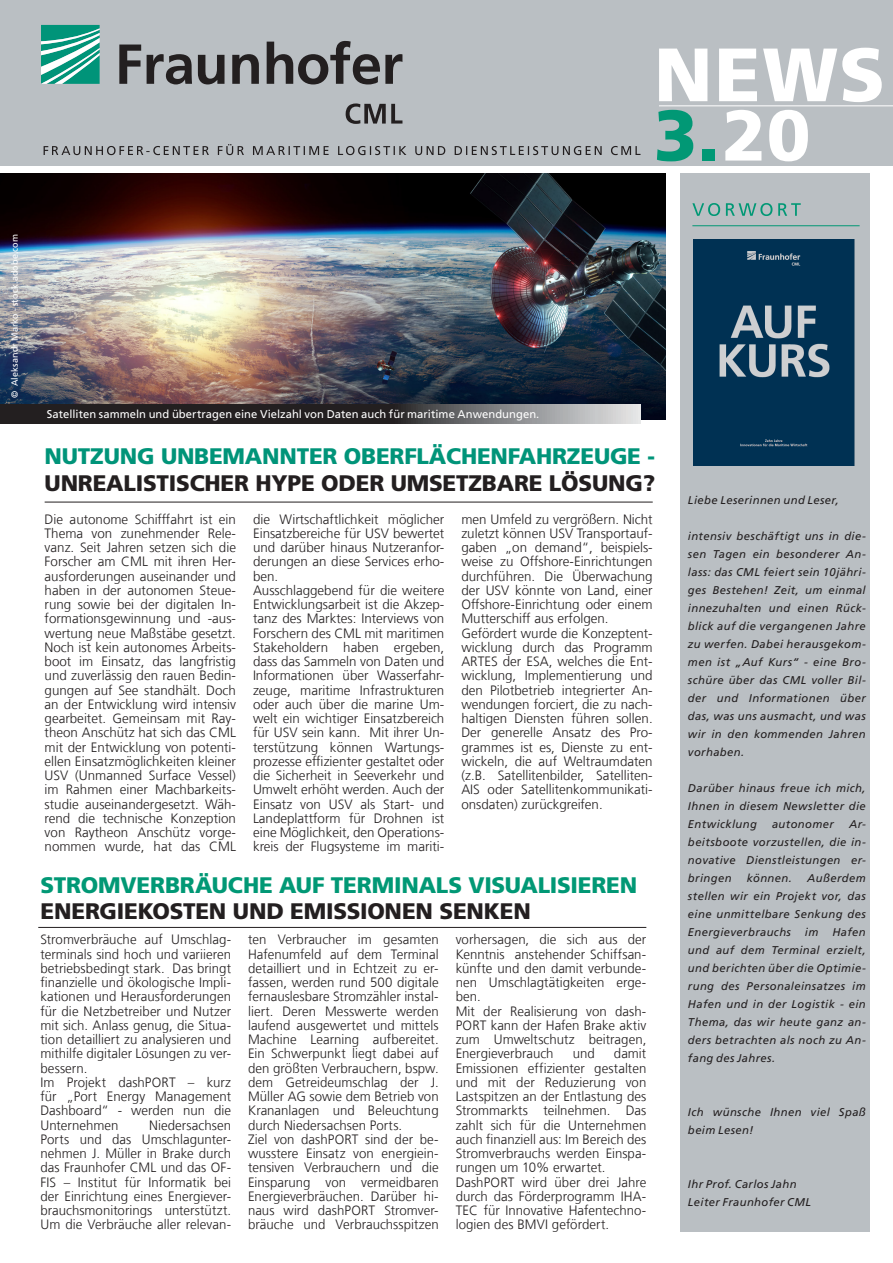
<style>
.page{position:relative;width:893px;height:1263px;background:#fff}
.page>*{position:absolute;margin:0;border:0;box-sizing:border-box;transform-origin:0 0}
.t1{font:900 75.45px "Frutiger LT Com";color:#fff}
.t2{font:900 71.4px "Frutiger LT Com";color:#019875}
.Headline{font:900 22.5px "Frutiger LT Com";letter-spacing:-.01em;color:#231f20}
.Headline-2{font:900 22.5px "Frutiger LT Com";letter-spacing:-.01em;color:#019875}
.Headline-3{font:900 22.5px "Frutiger LT Com";letter-spacing:-.01em;color:#009479}
.t3{font:300 13.5px/14.2px "Frutiger LT Com";color:#231f20;text-align:justify}
.Marginalienspalte{font:italic 11.25px/18px "Frutiger LT Com";letter-spacing:.035em;color:#231f20;text-align:justify}
.Bildunterschrift{font:11.25px "Frutiger LT Com";letter-spacing:.005em;color:#fff}
.Bildunterschrift-2{font:9px "Frutiger LT Com";letter-spacing:.015em;color:#fff}
.s1{color:#fff}
</style>
<div class="page">
<div style="left:680px;top:174px;width:189px;height:1058px;background:#babfc3"></div>
<div style="left:0;top:0;width:893px;height:166px;background:#babfc3"></div>
<svg style="left:41px;top:25px;width:59px;height:59px"></svg>
<svg style="left:119px;top:41px;width:283px;height:43px"></svg>
<svg style="left:346px;top:103px;width:56px;height:21px"></svg>
<img style="left:693px;top:240px;width:161px;height:225px">
<svg style="left:44px;top:144px;width:596px;height:11px"></svg>
<svg style="left:692px;top:203px;width:109px;height:13px"></svg>
<hr style="left:692px;top:225px;width:168px;height:1px;background:#019875">
<hr style="left:659px;top:106px;width:234px;height:1px;background:#fff">
<hr style="left:45px;top:502px;width:608px;height:1px;background:#231f20">
<hr style="left:38px;top:927px;width:608px;height:1px;background:#231f20">
<img style="left:0;top:174px;width:666px;height:245px">
<svg style="left:0;top:405px;width:640px;height:18px"></svg>
<h1 class="t1" style="left:654px;top:30px;width:233px">NEWS</h1>
<h2 class="t2" style="left:654px;top:93px;width:158px">3.<span class="s1">20</span></h2>
<p class="Bildunterschrift-2" style="left:9px;top:398px;width:165px;rotate:-90deg">© Aleksandr Marko - stock.adobe.com</p>
<p class="Bildunterschrift" style="left:47px;top:408px;width:494px">Satelliten sammeln und übertragen eine Vielzahl von Daten auch für maritime Anwendungen.</p>
<p class="Headline-3" style="left:45px;top:442px;width:612px">NUTZUNG UNBEMANNTER OBERFLÄCHENFAHRZEUGE -</p>
<p class="Headline" style="left:45px;top:469px;width:612px">UNREALISTISCHER HYPE ODER UMSETZBARE LÖSUNG?</p>
<p class="t3" style="left:45px;top:512px;width:193px">Die autonome Schifffahrt ist ein Thema von zunehmender Rele&shy;vanz. Seit Jahren setzen sich die Forscher am CML mit ihren Her&shy;ausforderungen auseinander und haben in der autonomen Steue&shy;rung sowie bei der digitalen In&shy;formationsgewinnung und -aus&shy;wertung neue Maßstäbe gesetzt.<br>Noch ist kein autonomes Arbeits&shy;boot im Einsatz, das langfristig und zuverlässig den rauen Bedin&shy;gungen auf See standhält. Doch an der Entwicklung wird intensiv gearbeitet. Gemeinsam mit Ray&shy;theon Anschütz hat sich das CML mit der Entwicklung von potenti&shy;ellen Einsatzmöglichkeiten kleiner USV (Unmanned Surface Vessel) im Rahmen einer Machbarkeits&shy;studie auseinandergesetzt. Wäh&shy;rend die technische Konzeption von Raytheon Anschütz vorge&shy;nommen wurde, hat das CML</p>
<p class="t3" style="left:253px;top:512px;width:193px">die Wirtschaftlichkeit möglicher Einsatzbereiche für USV bewertet und darüber hinaus Nutzeranfor&shy;derungen an diese Services erho&shy;ben.</p>
<p class="t3" style="left:253px;top:583px;width:193px">Ausschlaggebend für die weitere Entwicklungsarbeit ist die Akzep&shy;tanz des Marktes: Interviews von Forschern des CML mit maritimen Stakeholdern haben ergeben, dass das Sammeln von Daten und Informationen über Wasserfahr&shy;zeuge, maritime Infrastrukturen oder auch über die marine Um&shy;welt ein wichtiger Einsatzbereich für USV sein kann. Mit ihrer Un&shy;terstützung können Wartungs&shy;prozesse effizienter gestaltet oder die Sicherheit in Seeverkehr und Umwelt erhöht werden. Auch der Einsatz von USV als Start- und Landeplattform für Drohnen ist eine Möglichkeit, den Operations&shy;kreis der Flugsysteme im mariti-</p>
<p class="t3" style="left:461px;top:512px;width:193px">men Umfeld zu vergrößern. Nicht zuletzt können USV Transportauf&shy;gaben „on demand“, beispiels&shy;weise zu Offshore-Einrichtungen durchführen. Die Überwachung der USV könnte von Land, einer Offshore-Einrichtung oder einem Mutterschiff aus erfolgen.</p>
<p class="t3" style="left:461px;top:626px;width:193px">Gefördert wurde die Konzeptent&shy;wicklung durch das Programm ARTES der ESA, welches die Ent&shy;wicklung, Implementierung und den Pilotbetrieb integrierter An&shy;wendungen forciert, die zu nach&shy;haltigen Diensten führen sollen.<br>Der generelle Ansatz des Pro&shy;grammes ist es, Dienste zu ent&shy;wickeln, die auf Weltraumdaten (z.B. Satellitenbilder, Satelliten-AIS oder Satellitenkommunikati&shy;onsdaten) zurückgreifen.</p>
<p class="Headline-2" style="left:40px;top:872px;width:598px">STROMVERBRÄUCHE AUF TERMINALS VISUALISIEREN</p>
<p class="Headline" style="left:40px;top:897px;width:492px">ENERGIEKOSTEN UND EMISSIONEN SENKEN</p>
<p class="t3" style="left:40px;top:933px;width:192px">Stromverbräuche auf Umschlag&shy;terminals sind hoch und variieren betriebsbedingt stark. Das bringt finanzielle und ökologische Impli&shy;kationen und Herausforderungen für die Netzbetreiber und Nutzer mit sich. Anlass genug, die Situa&shy;tion detailliert zu analysieren und mithilfe digitaler Lösungen zu ver&shy;bessern.</p>
<p class="t3" style="left:40px;top:1075px;width:192px">Im Projekt dashPORT – kurz für „Port Energy Management Dashboard“ - werden nun die Unternehmen</p>
<p class="t3" style="left:40px;top:1118px;width:192px;text-indent:109px">Niedersachsen Ports und das Umschlagunter&shy;nehmen J. Müller in Brake durch das Fraunhofer CML und das OF-FIS – Institut für Informatik bei der Einrichtung eines Energiever&shy;brauchsmonitorings unterstützt.<br>Um die Verbräuche aller relevan-</p>
<p class="t3" style="left:248px;top:933px;width:192px">ten Verbraucher im gesamten Hafenumfeld auf dem Terminal detailliert und in Echtzeit zu er&shy;fassen, werden rund 500 digitale fernauslesbare Stromzähler instal&shy;liert. Deren Messwerte werden laufend ausgewertet und mittels Machine Learning aufbereitet.<br>Ein Schwerpunkt liegt dabei auf den größten Verbrauchern, bspw. dem Getreideumschlag der J.<br>Müller AG sowie dem Betrieb von Krananlagen und Beleuchtung durch Niedersachsen Ports.</p>
<p class="t3" style="left:248px;top:1132px;width:192px">Ziel von dashPORT sind der be&shy;wusstere Einsatz von energiein&shy;tensiven Verbrauchern und die Einsparung von vermeidbaren Energieverbräuchen. Darüber hi&shy;naus wird dashPORT Stromver&shy;bräuche und Verbrauchsspitzen</p>
<p class="t3" style="left:456px;top:933px;width:192px">vorhersagen, die sich aus der Kenntnis anstehender Schiffsan&shy;künfte und den damit verbunde&shy;nen Umschlagtätigkeiten erge&shy;ben.</p>
<p class="t3" style="left:456px;top:1004px;width:192px">Mit der Realisierung von dash-PORT kann der Hafen Brake aktiv zum Umweltschutz beitragen, Energieverbrauch</p>
<p class="t3" style="left:456px;top:1047px;width:192px;text-indent:158px">damit Emissionen effizienter gestalten und mit der Reduzierung von Lastspitzen an der Entlastung des Strommarkts teilnehmen. Das zahlt sich für die Unternehmen auch finanziell aus: Im Bereich des Stromverbrauchs werden Einspa&shy;rungen um 10% erwartet.</p>
<p class="t3" style="left:456px;top:1175px;width:192px">DashPORT wird über drei Jahre durch das Förderprogramm IHA-TEC für Innovative Hafentechno&shy;logien des BMVI gefördert.</p>
<p class="t3" style="left:573px;top:1047px;width:24px">und</p>
<p class="Marginalienspalte" style="left:688px;top:491px;width:152px">Liebe Leserinnen und Leser,</p>
<p class="Marginalienspalte" style="left:688px;top:527px;width:179px">intensiv beschäftigt uns in die&shy;sen Tagen ein besonderer An&shy;lass: das CML feiert sein 10jähri&shy;ges Bestehen! Zeit, um einmal innezuhalten und einen Rück&shy;blick auf die vergangenen Jahre zu werfen. Dabei herausgekom&shy;men ist „Auf Kurs“ - eine Bro&shy;schüre über das CML voller Bil&shy;der und Informationen über das, was uns ausmacht, und was wir in den kommenden Jahren vorhaben.</p>
<p class="Marginalienspalte" style="left:688px;top:779px;width:179px">Darüber hinaus freue ich mich, Ihnen in diesem Newsletter die Entwicklung</p>
<p class="Marginalienspalte" style="left:688px;top:815px;width:179px;text-indent:161px">Ar&shy;beitsboote vorzustellen, die in&shy;novative Dienstleistungen er&shy;bringen</p>
<p class="Marginalienspalte" style="left:772px;top:815px;width:63px">autonomer</p>
<p class="Marginalienspalte" style="left:688px;top:869px;width:179px;text-indent:119px">Außerdem stellen wir ein Projekt vor, das eine unmittelbare Senkung des Energieverbrauchs im Hafen und auf dem Terminal erzielt, und berichten über die Optimie&shy;rung des Personaleinsatzes im Hafen und in der Logistik - ein Thema, das wir heute ganz an&shy;ders betrachten als noch zu An&shy;fang des Jahres.</p>
<p class="Marginalienspalte" style="left:747px;top:869px;width:47px">können.</p>
<p class="Marginalienspalte" style="left:688px;top:1103px;width:179px">Ich wünsche Ihnen viel Spaß beim Lesen!</p>
<p class="Marginalienspalte" style="left:688px;top:1175px;width:110px">Ihr Prof. Carlos Jahn</p>
<p class="Marginalienspalte" style="left:688px;top:1193px;width:125px">Leiter Fraunhofer CML</p>
</div>
